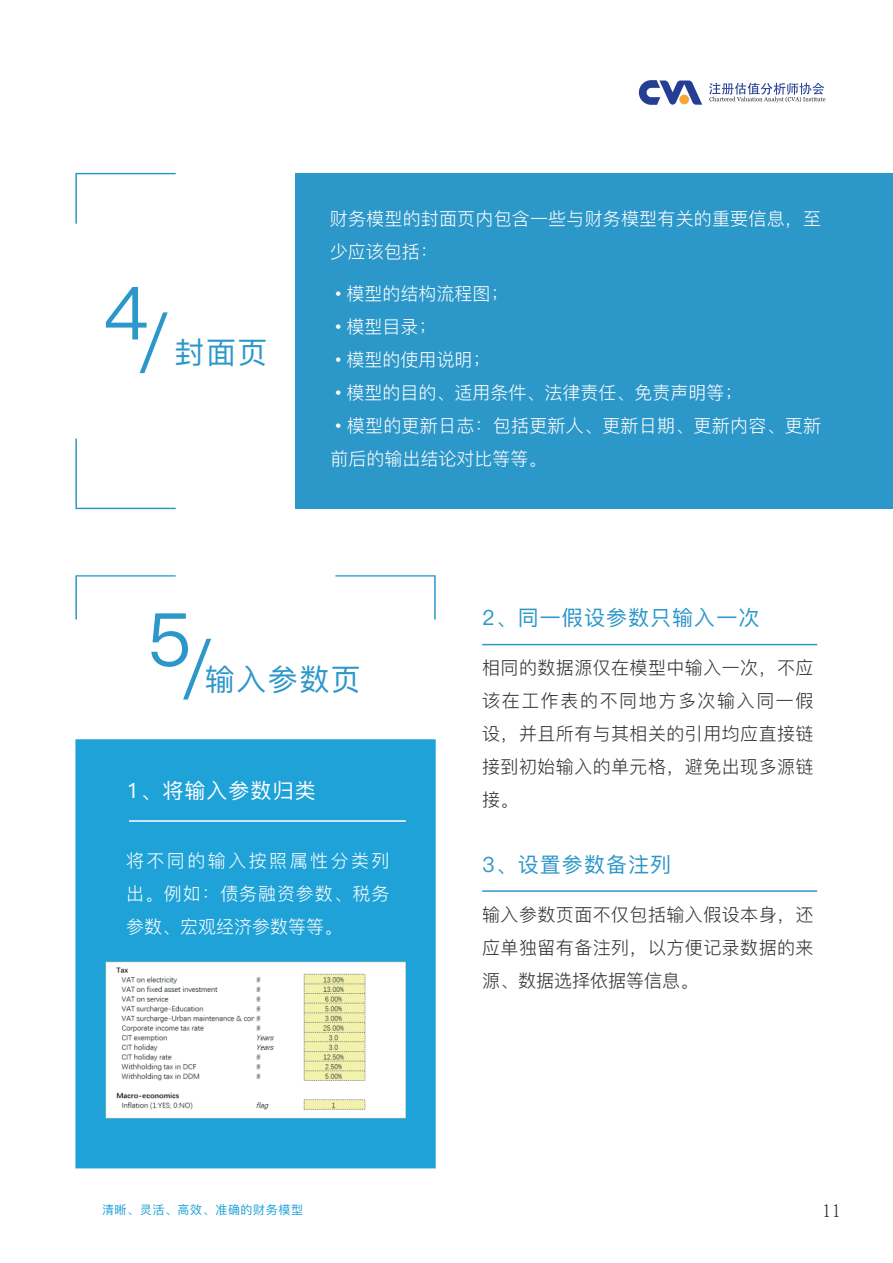
<style>
.page{position:relative;width:893px;height:1263px;background:#fff}
.page>*{position:absolute;margin:0;border:0;box-sizing:border-box;transform-origin:0 0}
.t1{font:30px "Ping Fang SC Medium";letter-spacing:.05em;color:#2c97c9}
.t2{font:21px "Ping Fang SC Medium";letter-spacing:.05em;color:#2c97c9}
.t3{font:21px "Ping Fang SC Medium";letter-spacing:.05em;color:#fff}
.t4{font:300 21px "Adobe Song Std";color:#231f20}
.t5{font:18px/33px "Ping Fang SC Regular";letter-spacing:.01em;color:#fff}
.t6{font:18px/33px "Ping Fang SC Regular";letter-spacing:.025em;color:#333334;text-align:justify}
.t7{font:12px "Ping Fang SC Medium";letter-spacing:.05em;color:#1ea2d8}
.s1{font-size:66px}
.s2{font-size:31.5px}
</style>
<div class="page">
<svg style="left:639px;top:80px;width:63px;height:25px"></svg>
<div style="left:679px;top:95px;width:10px;height:9px;background:#f7a833;border-radius:50%"></div>
<svg style="left:709px;top:83px;width:116px;height:20px"></svg>
<div style="left:296px;top:174px;width:597px;height:335px;background:#2c97c9"></div>
<svg style="left:75px;top:173px;width:101px;height:51px"></svg>
<svg style="left:75px;top:438px;width:101px;height:71px"></svg>
<div style="left:75px;top:739px;width:361px;height:429px;background:#1ea2d8"></div>
<svg style="left:75px;top:575px;width:101px;height:44px"></svg>
<svg style="left:335px;top:575px;width:101px;height:44px"></svg>
<svg style="left:106px;top:961px;width:300px;height:157px"></svg>
<hr style="left:482px;top:644px;width:335px;height:1px;background:#2c97c9">
<hr style="left:482px;top:890px;width:335px;height:2px;background:#2c97c9">
<hr style="left:129px;top:820px;width:277px;height:2px;background:#fff">
<p class="t5" style="left:330px;top:202px;width:493px">财务模型的封面页内包含一些与财务模型有关的重要信息，至少应该包括：</p>
<h1 class="t1" style="left:104px;top:335px;width:165px"><sup>4</sup><span class="s1">/</span>封面页</h1>
<p class="t5" style="left:331px;top:277px;width:492px"><span class="s2">·</span>模型的结构流程图；<br><span class="s2">·</span>模型目录；<br><span class="s2">·</span>模型的使用说明；<br><span class="s2">·</span>模型的目的、适用条件、法律责任、免责声明等；<br><span class="s2">·</span>模型的更新日志：包括更新人、更新日期、更新内容、更新前后的输出结论对比等等。</p>
<h1 class="t1" style="left:148px;top:661px;width:215px"><sup>5</sup><span class="s1">/</span>输入参数页</h1>
<p class="t2" style="left:482px;top:605px;width:279px">2、同一假设参数只输入一次</p>
<p class="t6" style="left:482px;top:652px;width:333px">相同的数据源仅在模型中输入一次，不应该在工作表的不同地方多次输入同一假设，并且所有与其相关的引用均应直接链接到初始输入的单元格，避免出现多源链接。</p>
<p class="t3" style="left:127px;top:778px;width:191px">1、将输入参数归类</p>
<p class="t5" style="left:126px;top:844px;width:265px;text-align:justify">将不同的输入按照属性分类列出。例如：债务融资参数、税务参数、宏观经济参数等等。</p>
<p class="t7" style="left:102px;top:1202px;width:203px">清晰、灵活、高效、准确的财务模型</p>
<p class="t2" style="left:482px;top:852px;width:191px">3、设置参数备注列</p>
<p class="t6" style="left:482px;top:898px;width:333px">输入参数页面不仅包括输入假设本身，还应单独留有备注列，以方便记录数据的来源、数据选择依据等信息。</p>
<p class="t4" style="left:822px;top:1198px;width:21px">11</p>
</div>
